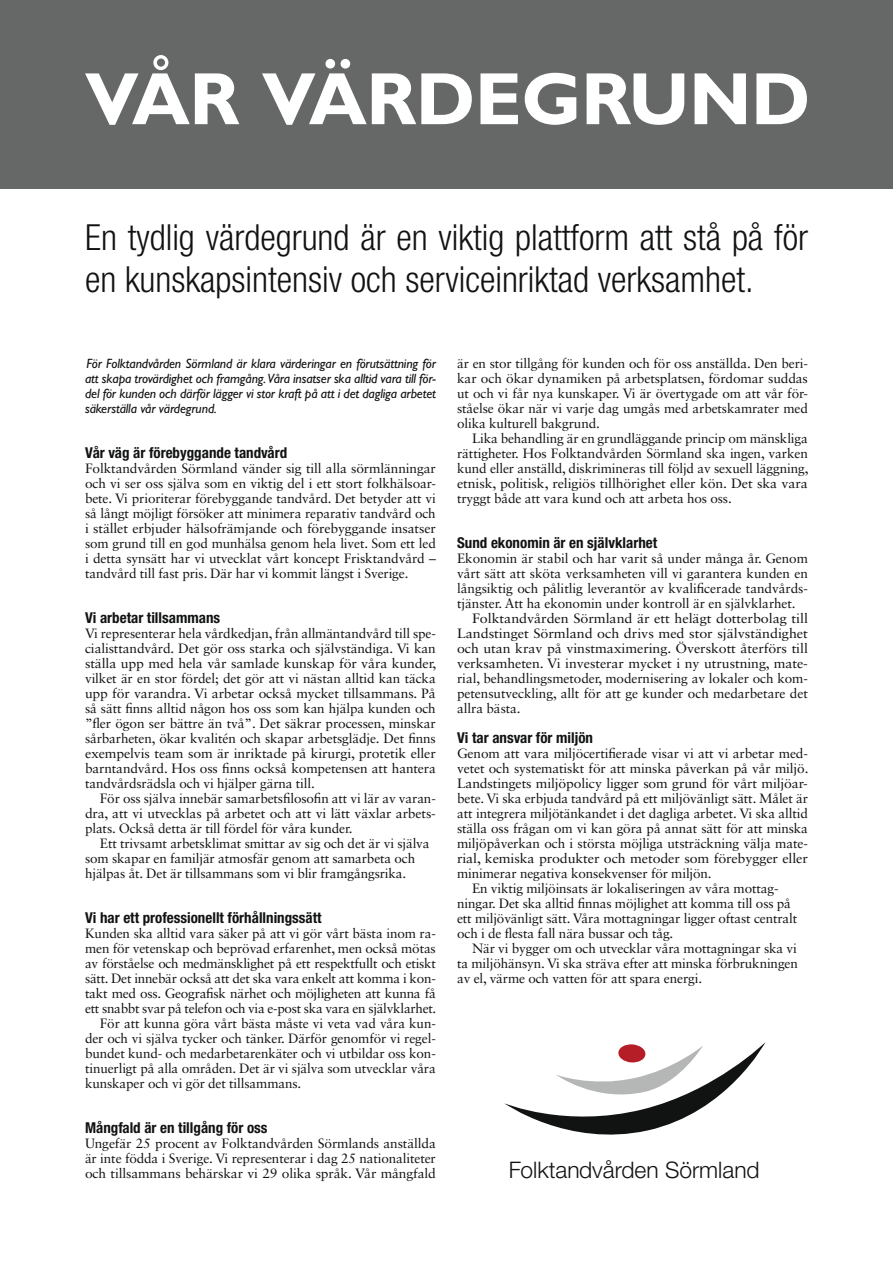
<style>
.page{position:relative;width:893px;height:1263px;background:#fff}
.page>*{position:absolute;margin:0;border:0;box-sizing:border-box;transform-origin:0 0}
.Artikelrubrik_36_p_M{font:700 74.4px "Gill Sans Std";letter-spacing:-.01em;color:#fff}
.Överingress{font:300 condensed 36px/42px "Helvetica Neue LT Std";color:#111212}
.t1{font:300 22.8px "Helvetica Neue LT Std";color:#111212}
.Spaltrubrik_-_ITC_Fr{font:700 condensed 15px "Helvetica Neue LT Std";color:#111212}
.Brödtext_-_Sabon_Rom{font:13.5px/15px "Sabon LT Std";letter-spacing:-.01em;color:#111212;text-align:justify}
.Brödtext_indrag_-_Sa{font:13.5px/15px "Sabon LT Std";letter-spacing:-.01em;color:#111212;text-align:justify}
.Brödtext_indrag_-_Sa-2{font:13.5px/15px "Sabon LT Std";letter-spacing:-.01em;color:#111212;text-align:justify;scale:1.06 1}
.Ingress{font:italic 13.5px/15px "Gill Sans Std";letter-spacing:-.01em;color:#111212;text-align:justify}
</style>
<div class="page">
<div style="left:0;top:0;width:893px;height:188px;background:#666767"></div>
<svg style="left:504px;top:1042px;width:261px;height:93px"></svg>
<p class="Artikelrubrik_36_p_M" style="left:85px;top:55px;width:727px">VÅR VÄRDEGRUND</p>
<p class="Överingress" style="left:85px;top:216px;width:724px">En tydlig värdegrund är en viktig plattform att stå på för en kunskapsintensiv och serviceinriktad verksamhet.</p>
<p class="Ingress" style="left:85px;top:356px;width:352px">För Folktandvården Sörmland är klara värderingar en förutsättning för att skapa trovärdighet och framgång. Våra insatser ska alltid vara till för&shy;del för kunden och därför lägger vi stor kraft på att i det dagliga arbetet säkerställa vår värdegrund.</p>
<p class="Spaltrubrik_-_ITC_Fr" style="left:85px;top:444px;width:204px">Vår väg är förebyggande tandvård</p>
<p class="Brödtext_-_Sabon_Rom" style="left:85px;top:461px;width:352px">Folktandvården Sörmland vänder sig till alla sörmlänningar och vi ser oss själva som en viktig del i ett stort folkhälsoar&shy;bete. Vi prioriterar förebyggande tandvård. Det betyder att vi så långt möjligt försöker att minimera reparativ tandvård och i stället erbjuder hälsofrämjande och förebyggande insatser som grund till en god munhälsa genom hela livet. Som ett led i detta synsätt har vi utvecklat vårt koncept Frisktandvård – tandvård till fast pris. Där har vi kommit längst i Sverige.</p>
<p class="Spaltrubrik_-_ITC_Fr" style="left:85px;top:609px;width:137px">Vi arbetar tillsammans</p>
<p class="Brödtext_-_Sabon_Rom" style="left:85px;top:626px;width:353px">Vi representerar hela vårdkedjan, från allmäntandvård till spe&shy;cialisttandvård. Det gör oss starka och självständiga. Vi kan ställa upp med hela vår samlade kunskap för våra kunder, vilket är en stor fördel; det gör att vi nästan alltid kan täcka upp för varandra. Vi arbetar också mycket tillsammans. På så sätt finns alltid någon hos oss som kan hjälpa kunden och ”fler ögon ser bättre än två”. Det säkrar processen, minskar sårbarheten, ökar kvalitén och skapar arbetsglädje. Det finns exempelvis team som är inriktade på kirurgi, protetik eller barntandvård. Hos oss finns också kompetensen att hantera tandvårdsrädsla och vi hjälper gärna till.</p>
<p class="Brödtext_indrag_-_Sa" style="left:85px;top:791px;width:352px;text-indent:15px">För oss själva innebär samarbetsfilosofin att vi lär av varan&shy;dra, att vi utvecklas på arbetet och att vi lätt växlar arbets&shy;plats. Också detta är till fördel för våra kunder.</p>
<p class="Brödtext_indrag_-_Sa" style="left:85px;top:836px;width:346px;text-align:left;text-indent:15px">Ett trivsamt arbetsklimat smittar av sig och det är vi själva som skapar en familjär atmosfär genom att samarbeta och hjälpas åt. Det är tillsammans som vi blir framgångsrika.</p>
<p class="Spaltrubrik_-_ITC_Fr" style="left:85px;top:909px;width:238px">Vi har ett professionellt förhållningssätt</p>
<p class="Brödtext_-_Sabon_Rom" style="left:85px;top:926px;width:353px">Kunden ska alltid vara säker på att vi gör vårt bästa inom ra&shy;men för vetenskap och beprövad erfarenhet, men också mötas av förståelse och medmänsklighet på ett respektfullt och etiskt sätt. Det innebär också att det ska vara enkelt att komma i kon&shy;takt med oss. Geografisk närhet och möjligheten att kunna få ett snabbt svar på telefon och via e-post ska vara en självklarhet.</p>
<p class="Brödtext_indrag_-_Sa" style="left:85px;top:1016px;width:352px;text-indent:15px">För att kunna göra vårt bästa måste vi veta vad våra kun&shy;der och vi själva tycker och tänker. Därför genomför vi regel&shy;bundet kund- och medarbetarenkäter och vi utbildar oss kon&shy;tinuerligt på alla områden. Det är vi själva som utvecklar våra kunskaper och vi gör det tillsammans.</p>
<p class="Spaltrubrik_-_ITC_Fr" style="left:85px;top:1119px;width:184px">Mångfald är en tillgång för oss</p>
<p class="Brödtext_-_Sabon_Rom" style="left:85px;top:1136px;width:352px">Ungefär 25 procent av Folktandvården Sörmlands anställda är inte födda i Sverige. Vi representerar i dag 25 nationaliteter och tillsammans behärskar vi 29 olika språk. Vår mångfald</p>
<p class="Brödtext_-_Sabon_Rom" style="left:457px;top:356px;width:352px">är en stor tillgång för kunden och för oss anställda. Den beri&shy;kar och ökar dynamiken på arbetsplatsen, fördomar suddas ut och vi får nya kunskaper. Vi är övertygade om att vår för&shy;ståelse ökar när vi varje dag umgås med arbetskamrater med olika kulturell bakgrund.</p>
<p class="Brödtext_indrag_-_Sa" style="left:457px;top:431px;width:353px;text-indent:15px">Lika behandling är en grundläggande princip om mänskliga rättigheter. Hos Folktandvården Sörmland ska ingen, varken kund eller anställd, diskrimineras till följd av sexuell läggning, etnisk, politisk, religiös tillhörighet eller kön. Det ska vara tryggt både att vara kund och att arbeta hos oss.</p>
<p class="Spaltrubrik_-_ITC_Fr" style="left:457px;top:534px;width:202px">Sund ekonomin är en självklarhet</p>
<p class="Brödtext_-_Sabon_Rom" style="left:457px;top:551px;width:352px">Ekonomin är stabil och har varit så under många år. Genom vårt sätt att sköta verksamheten vill vi garantera kunden en långsiktig och pålitlig leverantör av kvalificerade tandvårds&shy;tjänster. Att ha ekonomin under kontroll är en självklarhet.</p>
<p class="Brödtext_indrag_-_Sa-2" style="left:457px;top:611px;width:332px;text-indent:15px">Folktandvården Sörmland är ett helägt dotterbolag till Landstinget Sörmland och drivs med stor självständighet och utan krav på vinstmaximering. Överskott återförs till verksamheten. Vi investerar mycket i ny utrustning, mate&shy;rial, behandlingsmetoder, modernisering av lokaler och kom&shy;petensutveckling, allt för att ge kunder och medarbetare det allra bästa.</p>
<p class="Spaltrubrik_-_ITC_Fr" style="left:457px;top:729px;width:137px">Vi tar ansvar för miljön</p>
<p class="Brödtext_-_Sabon_Rom" style="left:457px;top:746px;width:353px">Genom att vara miljöcertifierade visar vi att vi arbetar med&shy;vetet och systematiskt för att minska påverkan på vår miljö.<br>Landstingets miljöpolicy ligger som grund för vårt miljöar&shy;bete. Vi ska erbjuda tandvård på ett miljövänligt sätt. Målet är att integrera miljötänkandet i det dagliga arbetet. Vi ska alltid ställa oss frågan om vi kan göra på annat sätt för att minska miljöpåverkan och i största möjliga utsträckning välja mate&shy;rial, kemiska produkter och metoder som förebygger eller minimerar negativa konsekvenser för miljön.</p>
<p class="Brödtext_indrag_-_Sa" style="left:457px;top:881px;width:342px;text-align:left;text-indent:15px">En viktig miljöinsats är lokaliseringen av våra mottag&shy;ningar. Det ska alltid finnas möjlighet att komma till oss på ett miljövänligt sätt. Våra mottagningar ligger oftast centralt och i de flesta fall nära bussar och tåg.</p>
<p class="Brödtext_indrag_-_Sa" style="left:457px;top:941px;width:342px;text-indent:15px">När vi bygger om och utvecklar våra mottagningar ska vi ta miljöhänsyn. Vi ska sträva efter att minska förbrukningen av el, värme och vatten för att spara energi.</p>
<p class="t1" style="left:509px;top:1156px;width:252px">Folktandvården Sörmland</p>
</div>
